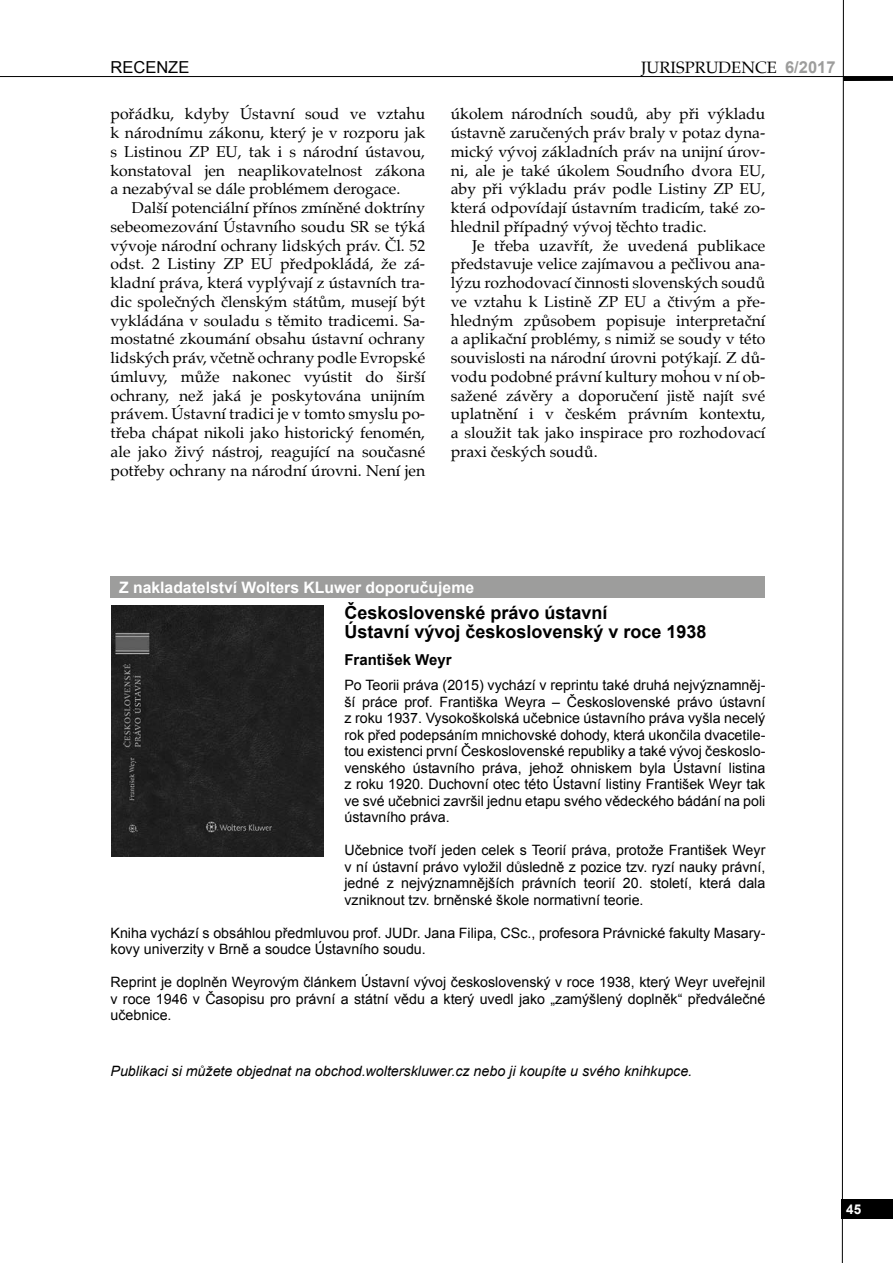
<style>
.page{position:relative;width:893px;height:1263px;background:#fff}
.page>*{position:absolute;margin:0;border:0;box-sizing:border-box;transform-origin:0 0}
.t1{font:700 18px "Arial";color:#000}
.t2{font:16.5px "Palatino";color:#000}
.t3{font:16.5px "Arial";color:#000}
.t4{font:15.75px/18.8px "Palatino";color:#000;text-align:justify}
.t5{font:700 15.75px "Arial";color:#fff}
.t6{font:700 15px "Arial";color:#000}
.t7{font:14.25px/16.5px "Arial";color:#000;text-align:justify}
.t8{font:italic 14.25px "Arial";color:#000}
.t9{font:700 13.5px "Arial";color:#fff}
.s1{font-family:"Arial";font-weight:700;color:#9d9d9c}
</style>
<div class="page">
<svg style="left:842px;top:0;width:2px;height:1263px;background:#808080"></svg>
<hr style="left:0;top:76px;width:893px;height:1px;background:#000">
<svg style="left:843px;top:77px;width:50px;height:4px"></svg>
<div style="left:842px;top:1199px;width:51px;height:19px;background:#000"></div>
<div style="left:111px;top:576px;width:654px;height:21px;background:#9d9d9c"></div>
<div style="left:111px;top:606px;width:212px;height:250px;background:#212121"></div>
<p class="t3" style="left:111px;top:57px;width:80px">recenze</p>
<p class="t2" style="left:641px;top:54px;width:196px">JURISPRUDENCE <span class="s1">6/2017</span></p>
<p class="t4" style="left:111px;top:104px;width:316px">pořádku, kdyby Ústavní soud ve vztahu k národnímu zákonu, který je v rozporu jak s Listinou ZP EU, tak i s národní ústavou, konstatoval jen neaplikovatelnost zákona a nezabýval se dále problémem derogace.</p>
<p class="t4" style="left:111px;top:198px;width:316px;text-indent:21px">Další potenciální přínos zmíněné doktríny sebeomezování Ústavního soudu SR se týká vývoje národní ochrany lidských práv. Čl. 52 odst. 2 Listiny ZP EU předpokládá, že zá&shy;kladní práva, která vyplývají z ústavních tra&shy;dic společných členským státům, musejí být vykládána v souladu s těmito tradicemi. Sa&shy;mostatné zkoumání obsahu ústavní ochrany lidských práv, včetně ochrany podle Evropské úmluvy, může nakonec vyústit do širší ochrany, než jaká je poskytována unijním právem. Ústavní tradici je v tomto smyslu po&shy;třeba chápat nikoli jako historický fenomén, ale jako živý nástroj, reagující na současné potřeby ochrany na národní úrovni. Není jen</p>
<p class="t4" style="left:451px;top:104px;width:316px">úkolem národních soudů, aby při výkladu ústavně zaručených práv braly v potaz dyna&shy;mický vývoj základních práv na unijní úrov&shy;ni, ale je také úkolem Soudního dvora EU, aby při výkladu práv podle Listiny ZP EU, která odpovídají ústavním tradicím, také zo&shy;hlednil případný vývoj těchto tradic.</p>
<p class="t4" style="left:451px;top:236px;width:316px;text-indent:21px">Je třeba uzavřít, že uvedená publikace představuje velice zajímavou a pečlivou ana&shy;lýzu rozhodovací činnosti slovenských soudů ve vztahu k Listině ZP EU a čtivým a pře&shy;hledným způsobem popisuje interpretační a aplikační problémy, s nimiž se soudy v této souvislosti na národní úrovni potýkají. Z dů&shy;vodu podobné právní kultury mohou v ní ob&shy;sažené závěry a doporučení jistě najít své uplatnění i v českém právním kontextu, a sloužit tak jako inspirace pro rozhodovací praxi českých soudů.</p>
<p class="t5" style="left:119px;top:577px;width:357px">Z nakladatelství Wolters KLuwer doporučujeme</p>
<p class="t1" style="left:344px;top:601px;width:265px">Československé právo ústavní</p>
<p class="t1" style="left:344px;top:620px;width:364px">Ústavní vývoj československý v roce 1938</p>
<p class="t6" style="left:344px;top:650px;width:109px">František Weyr</p>
<p class="t7" style="left:344px;top:677px;width:422px">Po Teorii práva (2015) vychází v reprintu také druhá nejvýznamněj&shy;ší práce prof. Františka Weyra – Československé právo ústavní z roku 1937. Vysokoškolská učebnice ústavního práva vyšla necelý rok před podepsáním mnichovské dohody, která ukončila dvacetile&shy;tou existenci první Československé republiky a také vývoj českoslo&shy;venského ústavního práva, jehož ohniskem byla Ústavní listina z roku 1920. Duchovní otec této Ústavní listiny František Weyr tak ve své učebnici završil jednu etapu svého vědeckého bádání na poli ústavního práva.</p>
<p class="t7" style="left:344px;top:842px;width:422px">Učebnice tvoří jeden celek s Teorií práva, protože František Weyr v ní ústavní právo vyložil důsledně z pozice tzv. ryzí nauky právní, jedné z nejvýznamnějších právních teorií 20. století, která dala vzniknout tzv. brněnské škole normativní teorie.</p>
<p class="t7" style="left:111px;top:924px;width:656px">Kniha vychází s obsáhlou předmluvou prof. JUDr. Jana Filipa, CSc., profesora Právnické fakulty Masary&shy;kovy univerzity v Brně a soudce Ústavního soudu.</p>
<p class="t7" style="left:111px;top:974px;width:656px">Reprint je doplněn Weyrovým článkem Ústavní vývoj československý v roce 1938, který Weyr uveřejnil v roce 1946 v Časopisu pro právní a státní vědu a který uvedl jako „zamýšlený doplněk“ předválečné učebnice.</p>
<p class="t8" style="left:111px;top:1062px;width:583px">Publikaci si můžete objednat na obchod.wolterskluwer.cz nebo ji koupíte u svého knihkupce.</p>
<p class="t9" style="left:846px;top:1200px;width:17px">45</p>
</div>
